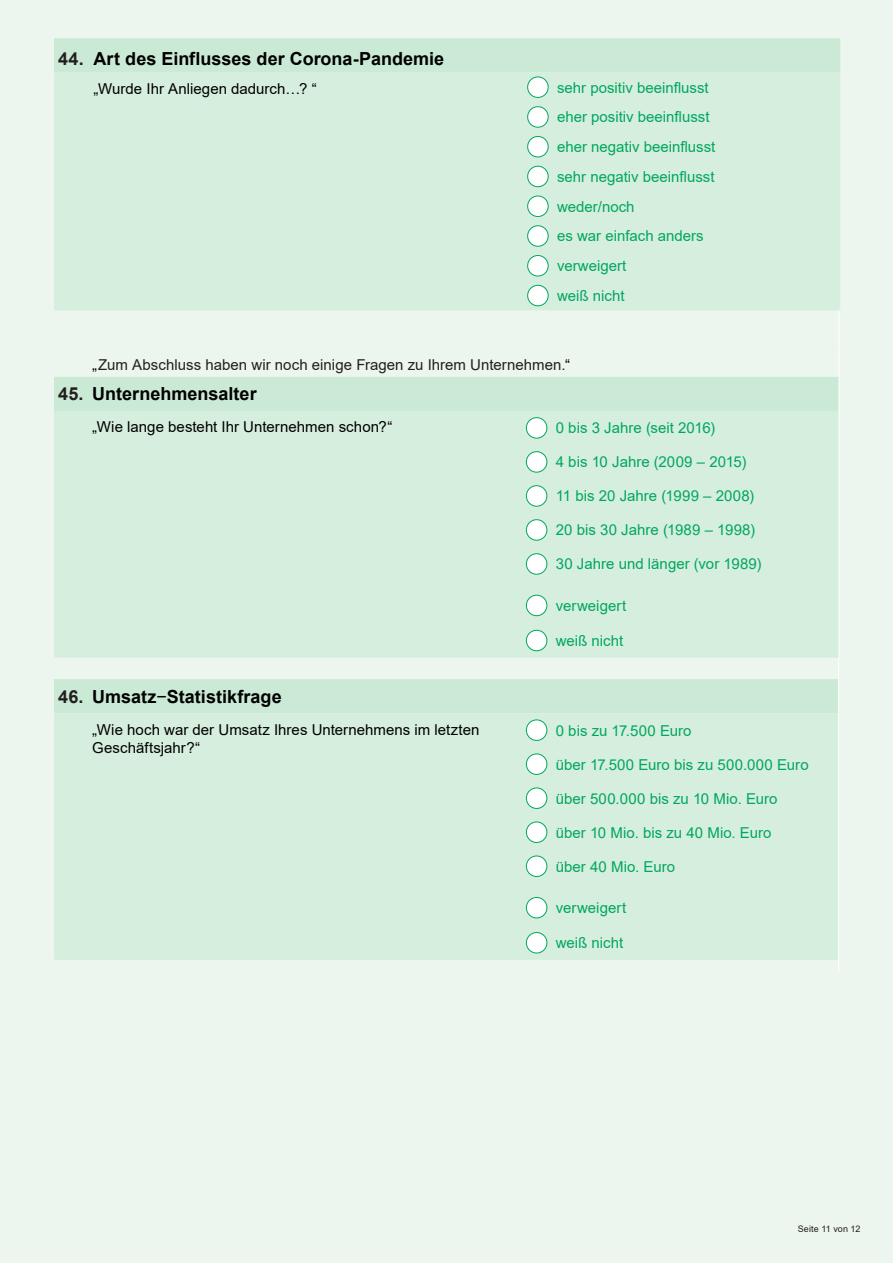
<style>
.page{position:relative;width:893px;height:1263px;background:#ecf6ee}
.page>*{position:absolute;margin:0;border:0;box-sizing:border-box;transform-origin:0 0}
._01-FragenNummerieru{font:700 18px "Arial";color:#000}
._01-FragenNummerieru-2{font:700 18px "Arial";color:#231f20}
._01-FragenNummerieru-3{font:15px "Arial";color:#00a75f}
._01-FragenNummerieru-4{font:15px/18px "Arial";letter-spacing:.005em;color:#000}
.t1{font:15px "Arial";letter-spacing:.005em;color:#231f20}
._08-FußzeileLinksbün{font:9px "Arial";letter-spacing:.015em;color:#231f20}
.s1{color:#000}
.s2{font-weight:400}
</style>
<div class="page">
<div style="left:54px;top:38px;width:786px;height:34px;background:#cbead5"></div>
<div style="left:54px;top:72px;width:786px;height:238px;background:#d6eedd"></div>
<div style="left:528px;top:77px;width:20px;height:20px;background:#fff;border-radius:50%"></div>
<div style="left:527px;top:77px;width:22px;height:21px;border:1px solid #00a75f;border-radius:50%"></div>
<div style="left:528px;top:107px;width:20px;height:20px;background:#fff;border-radius:50%"></div>
<div style="left:527px;top:106px;width:22px;height:22px;border:1px solid #00a75f;border-radius:50%"></div>
<div style="left:528px;top:136px;width:20px;height:21px;background:#fff;border-radius:50%"></div>
<div style="left:527px;top:136px;width:22px;height:21px;border:1px solid #00a75f;border-radius:50%"></div>
<div style="left:528px;top:166px;width:20px;height:21px;background:#fff;border-radius:50%"></div>
<div style="left:527px;top:166px;width:22px;height:21px;border:1px solid #00a75f;border-radius:50%"></div>
<div style="left:528px;top:196px;width:20px;height:20px;background:#fff;border-radius:50%"></div>
<div style="left:527px;top:196px;width:22px;height:21px;border:1px solid #00a75f;border-radius:50%"></div>
<div style="left:528px;top:226px;width:20px;height:20px;background:#fff;border-radius:50%"></div>
<div style="left:527px;top:225px;width:22px;height:22px;border:1px solid #00a75f;border-radius:50%"></div>
<div style="left:528px;top:255px;width:20px;height:21px;background:#fff;border-radius:50%"></div>
<div style="left:527px;top:255px;width:22px;height:21px;border:1px solid #00a75f;border-radius:50%"></div>
<div style="left:528px;top:285px;width:20px;height:21px;background:#fff;border-radius:50%"></div>
<div style="left:527px;top:285px;width:22px;height:21px;border:1px solid #00a75f;border-radius:50%"></div>
<div style="left:54px;top:377px;width:784px;height:34px;background:#cbead5"></div>
<div style="left:54px;top:411px;width:784px;height:246px;background:#d6eedd"></div>
<hr style="left:839px;top:310px;width:1px;height:34px;background:#fff">
<hr style="left:839px;top:344px;width:1px;height:33px;background:#fff">
<hr style="left:839px;top:377px;width:1px;height:34px;background:#fff">
<hr style="left:839px;top:411px;width:1px;height:34px;background:#fff">
<hr style="left:839px;top:445px;width:1px;height:34px;background:#fff">
<hr style="left:839px;top:479px;width:1px;height:34px;background:#fff">
<hr style="left:839px;top:513px;width:1px;height:34px;background:#fff">
<hr style="left:839px;top:547px;width:1px;height:34px;background:#fff">
<hr style="left:839px;top:581px;width:1px;height:42px;background:#fff">
<hr style="left:839px;top:623px;width:1px;height:34px;background:#fff">
<div style="left:526px;top:418px;width:21px;height:20px;background:#fff;border-radius:50%"></div>
<div style="left:526px;top:417px;width:21px;height:21px;border:1px solid #00a75f;border-radius:50%"></div>
<div style="left:526px;top:452px;width:21px;height:20px;background:#fff;border-radius:50%"></div>
<div style="left:526px;top:451px;width:21px;height:21px;border:1px solid #00a75f;border-radius:50%"></div>
<div style="left:526px;top:486px;width:21px;height:20px;background:#fff;border-radius:50%"></div>
<div style="left:526px;top:485px;width:21px;height:22px;border:1px solid #00a75f;border-radius:50%"></div>
<div style="left:526px;top:520px;width:21px;height:20px;background:#fff;border-radius:50%"></div>
<div style="left:526px;top:519px;width:21px;height:22px;border:1px solid #00a75f;border-radius:50%"></div>
<div style="left:526px;top:554px;width:21px;height:20px;background:#fff;border-radius:50%"></div>
<div style="left:526px;top:553px;width:21px;height:22px;border:1px solid #00a75f;border-radius:50%"></div>
<div style="left:526px;top:595px;width:21px;height:21px;background:#fff;border-radius:50%"></div>
<div style="left:526px;top:595px;width:21px;height:21px;border:1px solid #00a75f;border-radius:50%"></div>
<div style="left:526px;top:630px;width:21px;height:21px;background:#fff;border-radius:50%"></div>
<div style="left:526px;top:630px;width:21px;height:21px;border:1px solid #00a75f;border-radius:50%"></div>
<div style="left:54px;top:713px;width:784px;height:247px;background:#d6eedd"></div>
<svg style="left:54px;top:658px;width:785px;height:55px"></svg>
<hr style="left:838px;top:679px;width:1px;height:34px;background:#fff">
<hr style="left:838px;top:713px;width:1px;height:34px;background:#fff">
<hr style="left:838px;top:747px;width:1px;height:34px;background:#fff">
<hr style="left:838px;top:781px;width:1px;height:34px;background:#fff">
<hr style="left:838px;top:815px;width:1px;height:34px;background:#fff">
<hr style="left:838px;top:849px;width:1px;height:34px;background:#fff">
<hr style="left:838px;top:883px;width:1px;height:43px;background:#fff">
<hr style="left:838px;top:926px;width:1px;height:34px;background:#fff">
<svg style="left:838px;top:960px;width:1px;height:12px"></svg>
<div style="left:526px;top:720px;width:21px;height:20px;background:#fff;border-radius:50%"></div>
<div style="left:526px;top:719px;width:21px;height:22px;border:1px solid #00a75f;border-radius:50%"></div>
<div style="left:526px;top:754px;width:21px;height:20px;background:#fff;border-radius:50%"></div>
<div style="left:526px;top:753px;width:21px;height:22px;border:1px solid #00a75f;border-radius:50%"></div>
<div style="left:526px;top:788px;width:21px;height:20px;background:#fff;border-radius:50%"></div>
<div style="left:526px;top:787px;width:21px;height:22px;border:1px solid #00a75f;border-radius:50%"></div>
<div style="left:526px;top:822px;width:21px;height:20px;background:#fff;border-radius:50%"></div>
<div style="left:526px;top:821px;width:21px;height:22px;border:1px solid #00a75f;border-radius:50%"></div>
<div style="left:526px;top:856px;width:21px;height:20px;background:#fff;border-radius:50%"></div>
<div style="left:526px;top:855px;width:21px;height:22px;border:1px solid #00a75f;border-radius:50%"></div>
<div style="left:526px;top:897px;width:21px;height:21px;background:#fff;border-radius:50%"></div>
<div style="left:526px;top:897px;width:21px;height:21px;border:1px solid #00a75f;border-radius:50%"></div>
<div style="left:526px;top:932px;width:21px;height:21px;background:#fff;border-radius:50%"></div>
<div style="left:526px;top:932px;width:21px;height:21px;border:1px solid #00a75f;border-radius:50%"></div>
<p class="_01-FragenNummerieru-2" style="left:58px;top:46px;width:27px">44.</p>
<p class="_01-FragenNummerieru" style="left:94px;top:46px;width:352px">Art des Einflusses der Corona-Pandemie</p>
<p class="_01-FragenNummerieru-4" style="left:94px;top:79px;width:225px">„Wurde Ihr Anliegen dadurch…? “</p>
<p class="_01-FragenNummerieru-3" style="left:557px;top:77px;width:153px">sehr positiv beeinflusst</p>
<p class="_01-FragenNummerieru-3" style="left:557px;top:107px;width:154px">eher positiv beeinflusst</p>
<p class="_01-FragenNummerieru-3" style="left:557px;top:137px;width:160px">eher negativ beeinflusst</p>
<p class="_01-FragenNummerieru-3" style="left:557px;top:166px;width:159px">sehr negativ beeinflusst</p>
<p class="_01-FragenNummerieru-3" style="left:557px;top:196px;width:79px">weder/noch</p>
<p class="_01-FragenNummerieru-3" style="left:557px;top:226px;width:148px">es war einfach anders</p>
<p class="_01-FragenNummerieru-3" style="left:557px;top:256px;width:71px">verweigert</p>
<p class="_01-FragenNummerieru-3" style="left:557px;top:285px;width:69px">weiß nicht</p>
<p class="t1" style="left:92px;top:355px;width:479px"><span class="s1">„</span>Zum Abschluss haben wir noch einige Fragen zu Ihrem Unternehmen.<span class="s1">“</span></p>
<p class="_01-FragenNummerieru-2" style="left:58px;top:381px;width:27px">45.</p>
<p class="_01-FragenNummerieru" style="left:92px;top:381px;width:166px">Unternehmensalter</p>
<p class="_01-FragenNummerieru-4" style="left:92px;top:418px;width:302px">„Wie lange besteht Ihr Unternehmen schon?“</p>
<p class="_01-FragenNummerieru-3" style="left:556px;top:418px;width:161px">0 bis 3 Jahre (seit 2016)</p>
<p class="_01-FragenNummerieru-3" style="left:556px;top:452px;width:192px">4 bis 10 Jahre (2009 – 2015)</p>
<p class="_01-FragenNummerieru-3" style="left:556px;top:486px;width:200px">11 bis 20 Jahre (1999 – 2008)</p>
<p class="_01-FragenNummerieru-3" style="left:556px;top:520px;width:201px">20 bis 30 Jahre (1989 – 1998)</p>
<p class="_01-FragenNummerieru-3" style="left:556px;top:554px;width:207px">30 Jahre und länger (vor 1989)</p>
<p class="_01-FragenNummerieru-3" style="left:556px;top:595px;width:72px">verweigert</p>
<p class="_01-FragenNummerieru-3" style="left:556px;top:630px;width:69px">weiß nicht</p>
<p class="_01-FragenNummerieru-2" style="left:58px;top:684px;width:27px">46.</p>
<p class="_01-FragenNummerieru" style="left:92px;top:684px;width:191px">Umsatz<span class="s2">−</span>Statistikfrage</p>
<p class="_01-FragenNummerieru-4" style="left:92px;top:720px;width:389px">„Wie hoch war der Umsatz Ihres Unternehmens im letzten<br>Geschäftsjahr?“</p>
<p class="_01-FragenNummerieru-3" style="left:556px;top:720px;width:137px">0 bis zu 17.500 Euro</p>
<p class="_01-FragenNummerieru-3" style="left:556px;top:754px;width:254px">über 17.500 Euro bis zu 500.000 Euro</p>
<p class="_01-FragenNummerieru-3" style="left:556px;top:788px;width:223px">über 500.000 bis zu 10 Mio. Euro</p>
<p class="_01-FragenNummerieru-3" style="left:556px;top:822px;width:217px">über 10 Mio. bis zu 40 Mio. Euro</p>
<p class="_01-FragenNummerieru-3" style="left:556px;top:856px;width:121px">über 40 Mio. Euro</p>
<p class="_01-FragenNummerieru-3" style="left:556px;top:897px;width:72px">verweigert</p>
<p class="_01-FragenNummerieru-3" style="left:556px;top:933px;width:69px">weiß nicht</p>
<p class="_08-FußzeileLinksbün" style="left:798px;top:1222px;width:64px">Seite 11 von 12</p>
</div>
